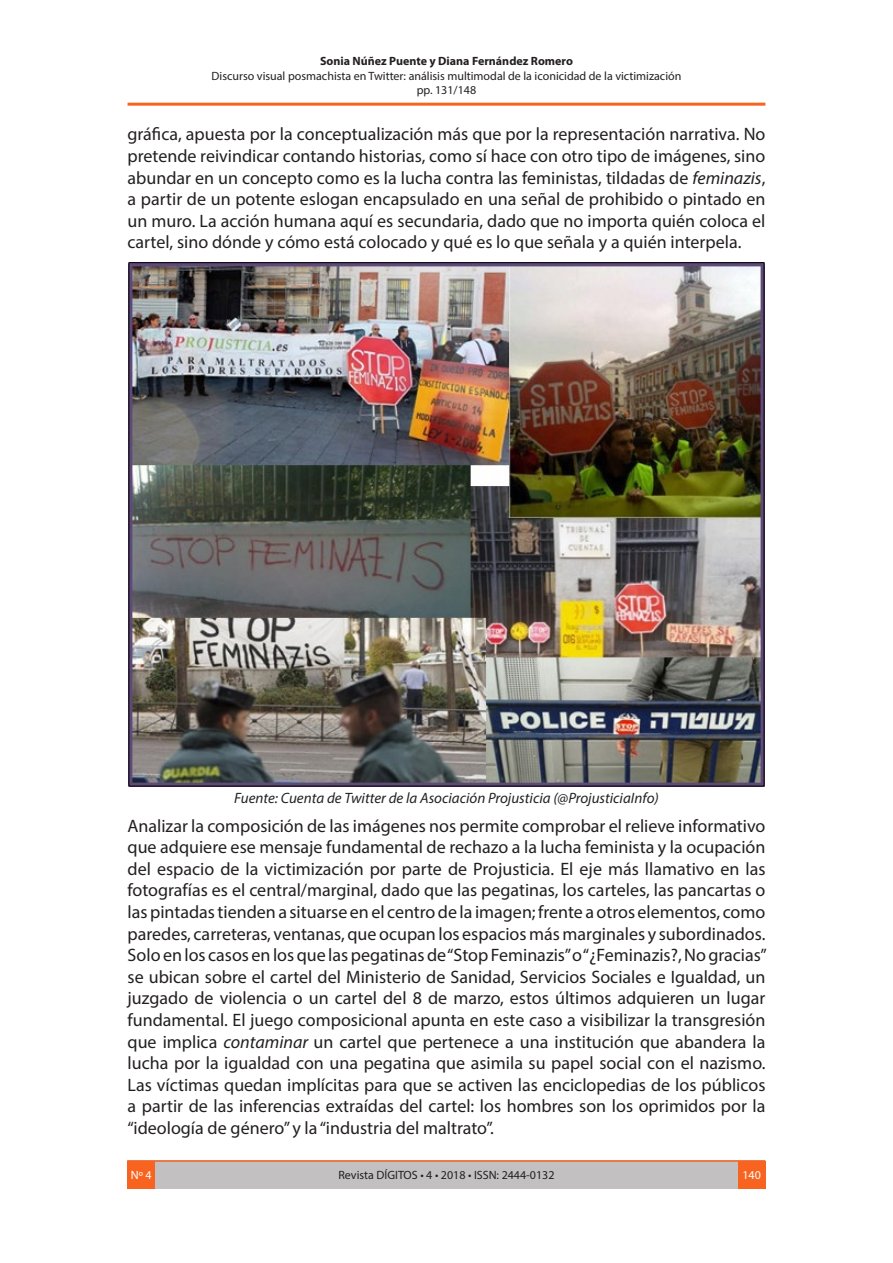
<style>
.page{position:relative;width:893px;height:1263px;background:#fff}
.page>*{position:absolute;margin:0;border:0;box-sizing:border-box;transform-origin:0 0}
.t1{font:18px/21.6px "Myriad Pro";color:#231f20;text-align:justify}
.t2{font:italic 15px "Myriad Pro";color:#222}
.t3{font:12px/14.4px "Myriad Pro";color:#231f20;text-align:center}
.t4{font:700 12px "Myriad Pro";color:#231f20}
.t5{font:12px "Myriad Pro";color:#fff}
.s1{font-style:italic}
</style>
<div class="page">
<div style="left:128px;top:1160px;width:637px;height:29px;background:#c2c0c1"></div>
<hr style="left:128px;top:1160px;width:637px;height:2px;background:#f86420">
<hr style="left:128px;top:103px;width:637px;height:3px;background:#f86420">
<div style="left:128px;top:1161px;width:27px;height:27px;background:#f86420"></div>
<div style="left:738px;top:1161px;width:27px;height:27px;background:#f86420"></div>
<img style="left:131px;top:264px;width:631px;height:520px">
<p class="t4" style="left:320px;top:53px;width:254px">Sonia Núñez Puente y Diana Fernández Romero</p>
<p class="t3" style="left:212px;top:68px;width:471px">Discurso visual posmachista en Twitter: análisis multimodal de la iconicidad de la victimización pp. 131/148</p>
<p class="t1" style="left:128px;top:123px;width:639px">gráfica, apuesta por la conceptualización más que por la representación narrativa. No pretende reivindicar contando historias, como sí hace con otro tipo de imágenes, sino abundar en un concepto como es la lucha contra las feministas, tildadas de <span class="s1">feminazis</span>, a partir de un potente eslogan encapsulado en una señal de prohibido o pintado en un muro. La acción humana aquí es secundaria, dado que no importa quién coloca el cartel, sino dónde y cómo está colocado y qué es lo que señala y a quién interpela.</p>
<p class="t2" style="left:234px;top:789px;width:426px">Fuente: Cuenta de Twitter de la Asociación Projusticia (@ProjusticiaInfo)</p>
<p class="t1" style="left:128px;top:814px;width:641px">Analizar la composición de las imágenes nos permite comprobar el relieve informativo que adquiere ese mensaje fundamental de rechazo a la lucha feminista y la ocupación del espacio de la victimización por parte de Projusticia. El eje más llamativo en las fotografías es el central/marginal, dado que las pegatinas, los carteles, las pancartas o las pintadas tienden a situarse en el centro de la imagen; frente a otros elementos, como paredes, carreteras, ventanas, que ocupan los espacios más marginales y subordinados.<br>Solo en los casos en los que las pegatinas de “Stop Feminazis” o “¿Feminazis?, No gracias” se ubican sobre el cartel del Ministerio de Sanidad, Servicios Sociales e Igualdad, un juzgado de violencia o un cartel del 8 de marzo, estos últimos adquieren un lugar fundamental. El juego composicional apunta en este caso a visibilizar la transgresión que implica <span class="s1">contaminar</span> un cartel que pertenece a una institución que abandera la lucha por la igualdad con una pegatina que asimila su papel social con el nazismo.<br>Las víctimas quedan implícitas para que se activen las enciclopedias de los públicos a partir de las inferencias extraídas del cartel: los hombres son los oprimidos por la “ideología de género” y la “industria del maltrato”.</p>
<p class="t3" style="left:338px;top:1167px;width:218px">Revista DÍGITOS • 4 • 2018 • ISSN: 2444-0132</p>
<p class="t5" style="left:131px;top:1168px;width:22px">Nº 4</p>
<p class="t5" style="left:742px;top:1168px;width:20px">140</p>
</div>
